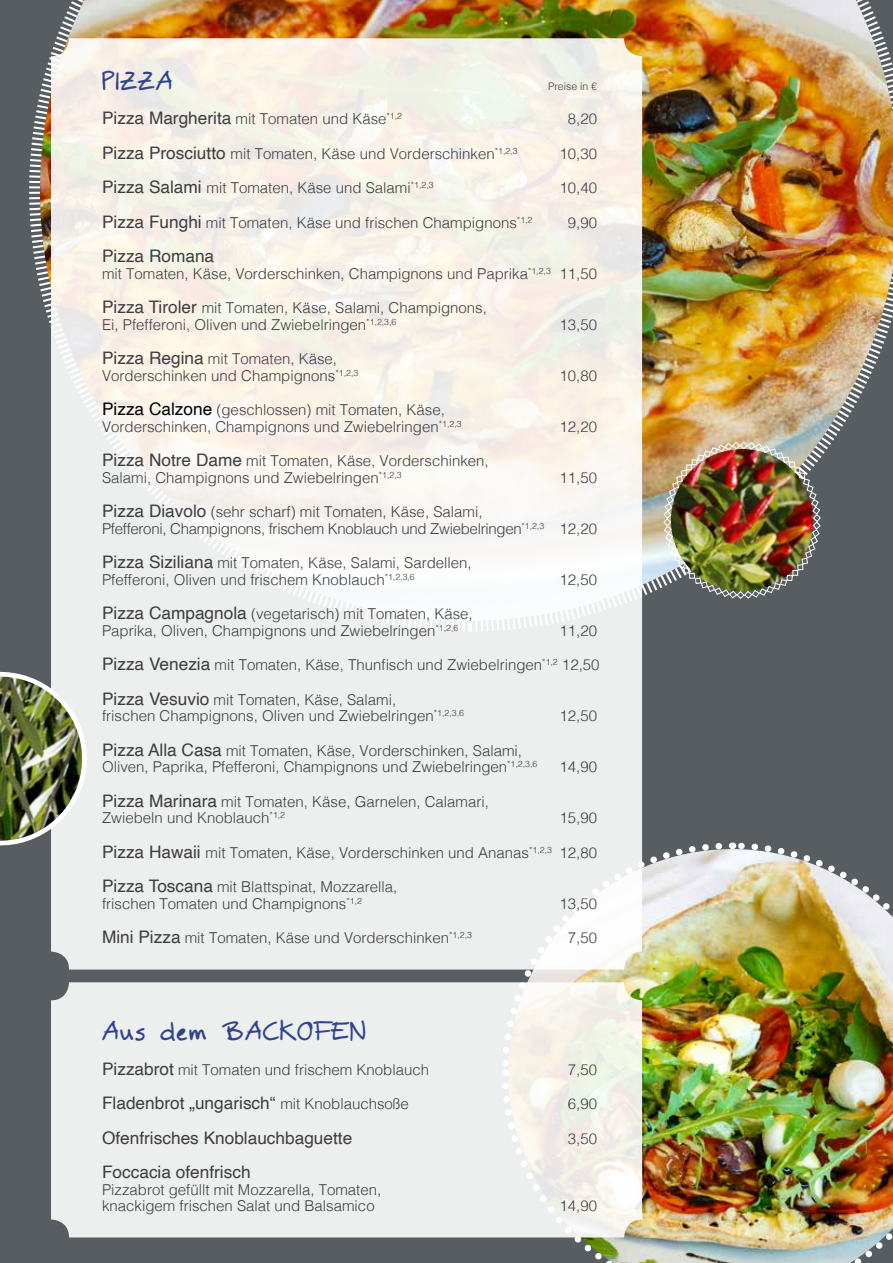
<style>
.page{position:relative;width:893px;height:1263px;background:#575d60}
.page>*{position:absolute;margin:0;border:0;box-sizing:border-box;transform-origin:0 0}
.t1{font:500 27px "STREICHHAND";color:#31448a}
.t2{font:17.25px "Helvetica";color:#3e3d40}
.t3{font:300 15px/16.5px "Helvetica";color:#3e3d40}
.t4{font:300 15px/16.5px "Helvetica";letter-spacing:-.02em;color:#3e3d40}
.t5{font:300 10.5px "Helvetica";color:#3e3d40}
.s1{font-weight:400;font-size:17.25px}
.s2{font-weight:400;font-size:17.25px;color:#000}
.s3{font-weight:300;font-size:15px}
</style>
<div class="page">
<img style="left:29px;top:0;width:864px;height:633px">
<img style="left:498px;top:839px;width:395px;height:424px">
<div style="left:51px;top:982px;width:591px;height:255px;background:#edeeee;border-radius:18px"></div>
<svg style="left:51px;top:38px;width:591px;height:931px;background:#f2f0ec"></svg>
<img style="left:663px;top:441px;width:158px;height:158px">
<img style="left:0;top:661px;width:98px;height:192px">
<h1 class="t1" style="left:102px;top:65px;width:73px">PIZZA</h1>
<p class="t5" style="left:548px;top:77px;width:51px">Preise in €</p>
<p class="t3" style="left:102px;top:109px;width:302px"><span class="s1">Pizza Margherita</span> mit Tomaten und Käse<sup>*1,2</sup></p>
<p class="t3" style="left:568px;top:109px;width:31px">8,20</p>
<p class="t3" style="left:102px;top:144px;width:417px"><span class="s1">Pizza Prosciutto</span> mit Tomaten, Käse und Vorderschinken<sup>*1,2,3</sup></p>
<p class="t3" style="left:560px;top:144px;width:39px">10,30</p>
<p class="t3" style="left:102px;top:178px;width:333px"><span class="s1">Pizza Salami</span> mit Tomaten, Käse und Salami<sup>*1,2,3</sup></p>
<p class="t3" style="left:560px;top:178px;width:39px">10,40</p>
<p class="t3" style="left:102px;top:213px;width:432px"><span class="s1">Pizza Funghi</span> mit Tomaten, Käse und frischen Champignons<sup>*1,2</sup></p>
<p class="t3" style="left:568px;top:213px;width:31px">9,90</p>
<p class="t2" style="left:102px;top:243px;width:114px">Pizza Romana</p>
<p class="t3" style="left:102px;top:264px;width:496px">mit Tomaten, Käse, Vorderschinken, Champignons und Paprika<sup>*1,2,3</sup> 11,50</p>
<p class="t3" style="left:102px;top:298px;width:386px"><span class="s1">Pizza Tiroler</span> mit Tomaten, Käse, Salami, Champignons,<br>Ei, Pfefferoni, Oliven und Zwiebelringen<sup>*1,2,3,6</sup></p>
<p class="t3" style="left:560px;top:315px;width:39px">13,50</p>
<p class="t3" style="left:102px;top:349px;width:258px"><span class="s1">Pizza Regina</span> mit Tomaten, Käse,<br>Vorderschinken und Champignons<sup>*1,2,3</sup></p>
<p class="t3" style="left:102px;top:400px;width:361px"><span class="s2">Pizza Calzone</span> (geschlossen) mit Tomaten, Käse,<br>Vorderschinken, Champignons und Zwiebelringen<sup>*1,2,3</sup></p>
<p class="t3" style="left:560px;top:366px;width:39px">10,80</p>
<p class="t3" style="left:560px;top:417px;width:39px">12,20</p>
<p class="t3" style="left:102px;top:451px;width:388px"><span class="s1">Pizza Notre Dame</span> mit Tomaten, Käse, Vorderschinken,<br>Salami, Champignons und Zwiebelringen<sup>*1,2,3</sup></p>
<p class="t3" style="left:560px;top:468px;width:39px">11,50</p>
<p class="t4" style="left:102px;top:502px;width:497px"><span class="s1">Pizza Diavolo</span> (sehr scharf) mit Tomaten, Käse, Salami,<br>Pfefferoni, Champignons, frischem Knoblauch und Zwiebelringen<sup>*1,2,3</sup> 12,20</p>
<p class="t3" style="left:102px;top:553px;width:371px"><span class="s1">Pizza Siziliana</span> mit Tomaten, Käse, Salami, Sardellen,<br>Pfefferoni, Oliven und frischem Knoblauch<sup>*1,2,3,6</sup></p>
<p class="t3" style="left:560px;top:570px;width:39px">12,50</p>
<p class="t3" style="left:102px;top:604px;width:372px"><span class="s1">Pizza Campagnola</span> (vegetarisch) mit Tomaten, Käse,<br>Paprika, Oliven, Champignons und Zwiebelringen<sup>*1,2,6</sup></p>
<p class="t3" style="left:560px;top:621px;width:39px">11,20</p>
<p class="t3" style="left:102px;top:655px;width:499px"><span class="s1">Pizza Venezia</span> mit Tomaten, Käse, Thunfisch und Zwiebelringen<sup>*1,2</sup> 12,50</p>
<p class="t3" style="left:102px;top:690px;width:363px"><span class="s1">Pizza Vesuvio</span> mit Tomaten, Käse, Salami,<br>frischen Champignons, Oliven und Zwiebelringen<sup>*1,2,3,6</sup></p>
<p class="t3" style="left:560px;top:706px;width:39px">12,50</p>
<p class="t3" style="left:102px;top:741px;width:437px"><span class="s1">Pizza Alla Casa</span> mit Tomaten, Käse, Vorderschinken, Salami,<br>Oliven, Paprika, Pfefferoni, Champignons und Zwiebelringen<sup>*1,2,3,6</sup></p>
<p class="t3" style="left:560px;top:757px;width:39px">14,90</p>
<p class="t3" style="left:102px;top:792px;width:388px"><span class="s1">Pizza Marinara</span> mit Tomaten, Käse, Garnelen, Calamari,<br>Zwiebeln und Knoblauch<sup>*1,2</sup></p>
<p class="t3" style="left:560px;top:808px;width:39px">15,90</p>
<p class="t3" style="left:102px;top:843px;width:496px"><span class="s1">Pizza Hawaii</span> mit Tomaten, Käse, Vorderschinken und Ananas<sup>*1,2,3</sup> 12,80</p>
<p class="t3" style="left:102px;top:877px;width:297px"><span class="s1">Pizza Toscana</span> mit Blattspinat, Mozzarella, frischen Tomaten und Champignons<sup>*1,2</sup></p>
<p class="t3" style="left:560px;top:894px;width:39px">13,50</p>
<p class="t3" style="left:102px;top:928px;width:371px"><span class="s1">Mini Pizza</span> mit Tomaten, Käse und Vorderschinken<sup>*1,2,3</sup></p>
<p class="t3" style="left:568px;top:928px;width:31px">7,50</p>
<h1 class="t1" style="left:102px;top:1015px;width:266px">Aus dem BACKOFEN</h1>
<p class="t3" style="left:102px;top:1060px;width:329px"><span class="s1">Pizzabrot</span> mit Tomaten und frischem Knoblauch</p>
<p class="t3" style="left:568px;top:1060px;width:31px">7,50</p>
<p class="t2" style="left:102px;top:1090px;width:308px">Fladenbrot „ungarisch“ <span class="s3">mit Knoblauchsoße</span></p>
<p class="t3" style="left:568px;top:1095px;width:31px">6,90</p>
<p class="t2" style="left:102px;top:1124px;width:252px">Ofenfrisches Knoblauchbaguette</p>
<p class="t3" style="left:568px;top:1129px;width:31px">3,50</p>
<p class="t2" style="left:102px;top:1159px;width:150px">Foccacia ofenfrisch</p>
<p class="t3" style="left:102px;top:1180px;width:281px">Pizzabrot gefüllt mit Mozzarella, Tomaten, knackigem frischen Salat und Balsamico</p>
<p class="t3" style="left:560px;top:1197px;width:39px">14,90</p>
</div>
